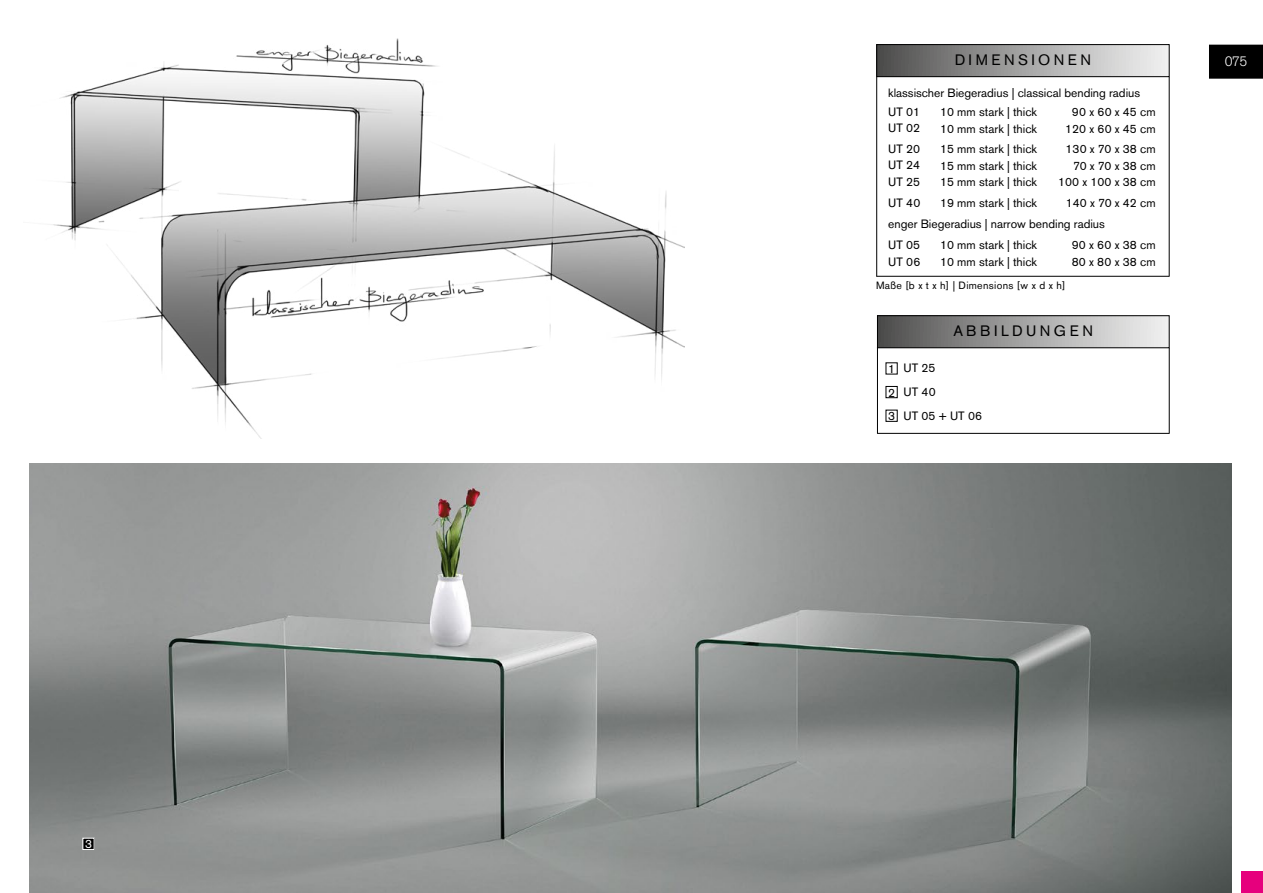
<style>
.page{position:relative;width:1263px;height:893px;background:#fff}
.page>*{position:absolute;margin:0;border:0;box-sizing:border-box;transform-origin:0 0}
.t1{font:15px "Akzidenz Grotesk BE";letter-spacing:.24em;color:#000}
.t2{font:300 13.5px "Akzidenz Grotesk BE";color:#fff}
.t3{font:12px/16.5px "Akzidenz Grotesk BE";color:#000;text-align:justify}
.t4{font:12px "Akzidenz Grotesk BE";color:#fff}
.t5{font:10.5px "Akzidenz Grotesk BE";letter-spacing:.03em;color:#000}
</style>
<div class="page">
<img style="left:29px;top:464px;width:1202px;height:429px">
<div style="left:83px;top:838px;width:11px;height:11px;background:#000"></div>
<div style="left:82px;top:838px;width:12px;height:12px;border:1px solid #fff"></div>
<hr style="left:876px;top:77px;width:1px;height:199px;background:#000">
<hr style="left:1169px;top:76px;width:1px;height:201px;background:#000">
<hr style="left:876px;top:276px;width:293px;height:1px;background:#000">
<div style="left:886px;top:386px;width:11px;height:12px;border:1px solid #000"></div>
<div style="left:886px;top:410px;width:11px;height:12px;border:1px solid #000"></div>
<hr style="left:877px;top:347px;width:1px;height:87px;background:#000">
<hr style="left:1169px;top:348px;width:1px;height:86px;background:#000">
<hr style="left:877px;top:433px;width:292px;height:1px;background:#000">
<img style="left:50px;top:38px;width:635px;height:401px">
<div style="left:877px;top:316px;width:292px;height:32px;background:linear-gradient(to right,#4f4e4d,#f5f5f5)"></div>
<div style="left:877px;top:315px;width:292px;height:33px;border:1px solid #000"></div>
<div style="left:877px;top:45px;width:292px;height:32px;background:linear-gradient(to right,#4f4f4e,#f5f5f5)"></div>
<div style="left:876px;top:44px;width:293px;height:33px;border:1px solid #000"></div>
<div style="left:1209px;top:45px;width:54px;height:34px;background:#000"></div>
<div style="left:1242px;top:872px;width:21px;height:21px;background:#e6007d"></div>
<p class="t4" style="left:85px;top:836px;width:8px">3</p>
<p class="t1" style="left:955px;top:51px;width:138px">DIMENSIONEN</p>
<p class="t2" style="left:1225px;top:54px;width:24px">075</p>
<p class="t3" style="left:888px;top:85px;width:253px">klassischer Biegeradius | classical bending radius</p>
<p class="t3" style="left:888px;top:104px;width:34px">UT 01</p>
<p class="t3" style="left:940px;top:104px;width:98px">10 mm stark | thick</p>
<p class="t3" style="left:1072px;top:104px;width:85px">90 x 60 x 45 cm</p>
<p class="t3" style="left:888px;top:120px;width:34px">UT 02</p>
<p class="t3" style="left:940px;top:120px;width:98px">10 mm stark | thick</p>
<p class="t3" style="left:1065px;top:120px;width:92px">120 x 60 x 45 cm</p>
<p class="t3" style="left:888px;top:141px;width:34px">UT 20<br>UT 24<br>UT 25</p>
<p class="t3" style="left:888px;top:195px;width:34px">UT 40</p>
<p class="t3" style="left:940px;top:141px;width:98px">15 mm stark | thick 15 mm stark | thick 15 mm stark | thick</p>
<p class="t3" style="left:940px;top:195px;width:98px">19 mm stark | thick</p>
<p class="t3" style="left:1058px;top:141px;width:99px;text-align:right">130 x 70 x 38 cm<br>70 x 70 x 38 cm<br>100 x 100 x 38 cm</p>
<p class="t3" style="left:1066px;top:195px;width:91px">140 x 70 x 42 cm</p>
<p class="t3" style="left:888px;top:216px;width:218px">enger Biegeradius | narrow bending radius</p>
<p class="t3" style="left:888px;top:237px;width:34px">UT 05</p>
<p class="t3" style="left:888px;top:253px;width:34px">UT 06</p>
<p class="t3" style="left:940px;top:237px;width:98px">10 mm stark | thick</p>
<p class="t3" style="left:940px;top:253px;width:98px">10 mm stark | thick</p>
<p class="t3" style="left:1072px;top:237px;width:85px">90 x 60 x 38 cm</p>
<p class="t3" style="left:1072px;top:253px;width:85px">80 x 80 x 38 cm</p>
<p class="t5" style="left:876px;top:279px;width:191px">Maße [b x t x h] | Dimensions [w x d x h]</p>
<p class="t1" style="left:953px;top:322px;width:141px">ABBILDUNGEN</p>
<p class="t3" style="left:888px;top:356px;width:96px;line-height:24.2px;text-align:left">1 UT 25<br>2 UT 40<br>3 UT 05 + UT 06</p>
</div>
